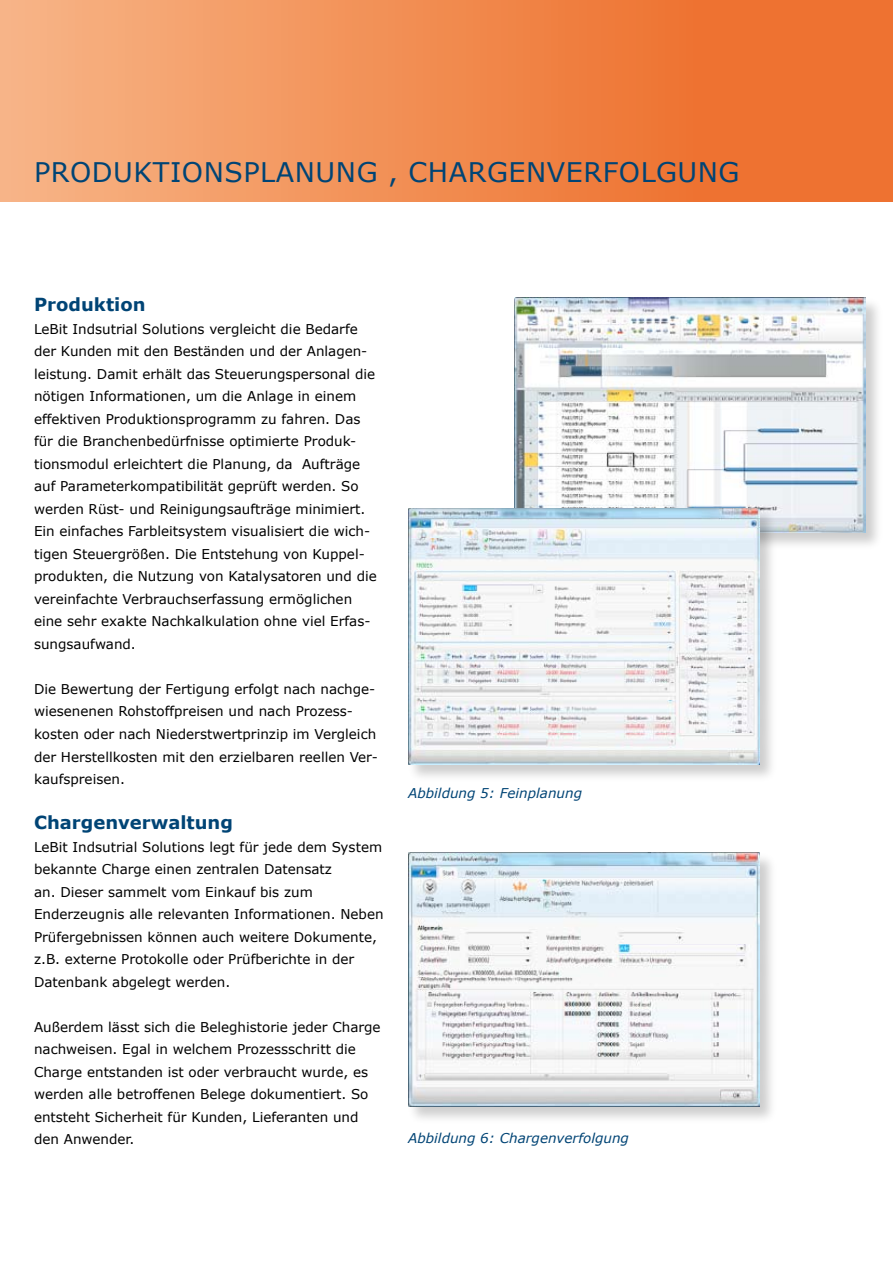
<style>
.page{position:relative;width:893px;height:1263px;background:#fff}
.page>*{position:absolute;margin:0;border:0;box-sizing:border-box;transform-origin:0 0}
.t1{font:27px "Verdana";letter-spacing:.02em;color:#004475}
.t2{font:700 18px "Verdana";color:#004475}
.t3{font:13.5px/22.5px "Verdana";color:#000}
.t4{font:italic 13.5px "Verdana";color:#004475}
</style>
<div class="page">
<div style="left:513px;top:296px;width:372px;height:256px;background:#000;opacity:.2"></div>
<img style="left:514px;top:298px;width:351px;height:234px">
<div style="left:0;top:0;width:893px;height:202px;background:linear-gradient(to right,#f7b283,#ec6722)"></div>
<div style="left:407px;top:851px;width:371px;height:275px;background:#000;opacity:.2"></div>
<img style="left:408px;top:853px;width:351px;height:253px">
<div style="left:407px;top:507px;width:371px;height:278px;background:#000;opacity:.2"></div>
<img style="left:408px;top:508px;width:351px;height:257px">
<h1 class="t1" style="left:34px;top:153px;width:189px">Produktionsp</h1>
<h1 class="t1" style="left:260px;top:153px;width:267px">lan ung , Chargenve</h1>
<h1 class="t1" style="left:583px;top:153px;width:157px">rfolgung</h1>
<h2 class="t2" style="left:34px;top:292px;width:113px">Produktion</h2>
<p class="t3" style="left:34px;top:318px;width:344px">LeBit Indsutrial Solutions vergleicht die Bedarfe der Kunden mit den Beständen und der Anlagen&shy;leistung. Damit erhält das Steuerungspersonal die nötigen Informationen, um die Anlage in einem effektiven Produktionsprogramm zu fahren. Das für die Branchenbedürfnisse optimierte Produk&shy;tionsmodul erleichtert die Planung, da Aufträge auf Parameterkompatibilität geprüft werden. So werden Rüst- und Reinigungsaufträge minimiert.<br>Ein einfaches Farbleitsystem visualisiert die wich&shy;tigen Steuergrößen. Die Entstehung von Kuppel&shy;produkten, die N utzung von Katalysatoren und die vereinfachte Verbrauchserfassung ermöglichen eine sehr exakte Nachkalkulation ohne viel Erfas&shy;sungsaufwand.</p>
<p class="t3" style="left:34px;top:678px;width:346px">Die Bewertung der Fertigung erfolgt nach nachge&shy;wiesenenen Rohstoffpreisen und nach Prozess&shy;kosten oder nach Niederstwertprinzip im Vergleich der Herstellkosten mit den erzielbaren reellen Ver&shy;kaufspreisen.</p>
<h2 class="t2" style="left:34px;top:810px;width:200px">Chargenverwaltung</h2>
<p class="t3" style="left:34px;top:835px;width:351px">LeBit Indsutrial Solutions legt für jede dem System bekannte Charge einen zentralen Datensatz<br>an. Dieser sammelt vom Einkauf bis zum Enderzeugnis alle relevanten Informationen. Neben Prüfergebnissen können auch weitere Dokumente, z.B. externe Protokolle oder Prüfberichte in der Datenbank abgelegt werden.</p>
<p class="t3" style="left:34px;top:1015px;width:348px">Außerdem lässt sich die Beleghistorie jeder Charge nachweisen. Egal in welchem Prozessschritt die Charge entstanden ist oder verbraucht wurde, es werden alle betroffenen Belege dokumentiert. So entsteht Sicherheit für Kunden, Lieferanten und den Anwender.</p>
<p class="t4" style="left:408px;top:784px;width:175px">Abbildung 5: Feinplanung</p>
<p class="t4" style="left:408px;top:1129px;width:222px">Abbildung 6: Chargenverfolgung</p>
</div>
